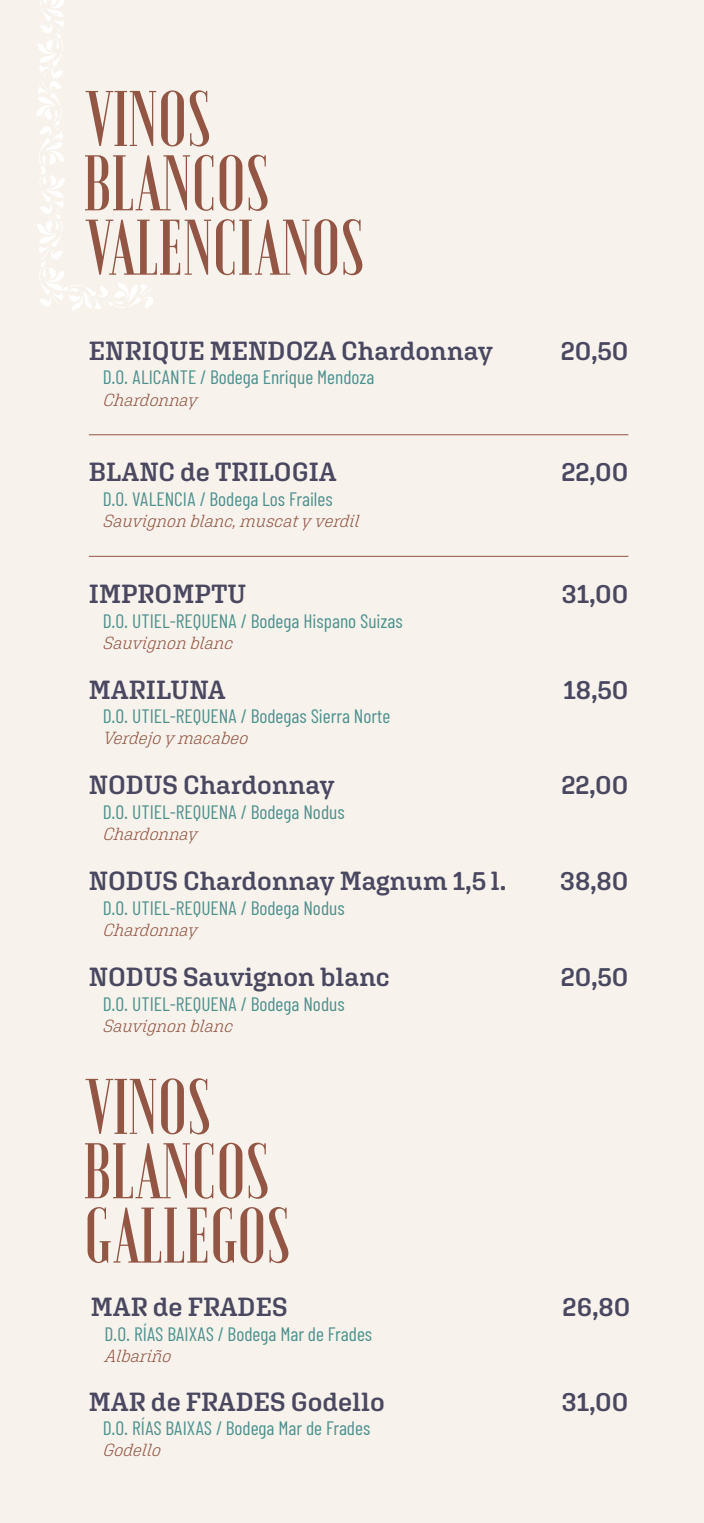
<style>
.page{position:relative;width:704px;height:1523px;background:#fff}
.page>*{position:absolute;margin:0;border:0;box-sizing:border-box;transform-origin:0 0}
.t1{font:600 condensed 78.75px/64.3px "Emberly";color:#935544}
.t2{font:600 26.25px "Aglet Slab";color:#494860}
.t3{font:19.38px "Barlow Condensed";color:#4e908e}
.t4{font:italic 300 17.5px "Aglet Slab";letter-spacing:-.005em;color:#935544}
</style>
<div class="page">
<div style="left:0;top:0;width:703px;height:1522px;background:#f7f3ec"></div>
<hr style="left:89px;top:434px;width:539px;height:1px;background:#935544">
<hr style="left:89px;top:556px;width:539px;height:1px;background:#935544">
<svg style="left:36px;top:0;width:117px;height:310px"></svg>
<h1 class="t1" style="left:84px;top:88px;width:283px">VINOS<br>BLANCOS<br>VALENCIANOS</h1>
<h2 class="t2" style="left:89px;top:334px;width:405px">ENRIQUE MENDOZA Chardonnay</h2>
<h2 class="t2" style="left:560px;top:334px;width:69px">20,50</h2>
<p class="t3" style="left:103px;top:365px;width:273px">D.O. ALICANTE / Bodega Enrique Mendoza</p>
<p class="t4" style="left:103px;top:389px;width:98px">Chardonnay</p>
<h2 class="t2" style="left:89px;top:456px;width:249px">BLANC de TRILOGIA</h2>
<h2 class="t2" style="left:561px;top:456px;width:68px">22,00</h2>
<p class="t3" style="left:103px;top:487px;width:231px">D.O. VALENCIA / Bodega Los Frailes</p>
<p class="t4" style="left:103px;top:511px;width:260px">Sauvignon blanc, muscat y verdil</p>
<h2 class="t2" style="left:89px;top:577px;width:159px">IMPROMPTU</h2>
<h2 class="t2" style="left:561px;top:577px;width:68px">31,00</h2>
<p class="t3" style="left:103px;top:608px;width:301px">D.O. UTIEL-REQUENA / Bodega Hispano Suizas</p>
<p class="t4" style="left:103px;top:632px;width:134px">Sauvignon blanc</p>
<h2 class="t2" style="left:89px;top:673px;width:138px">MARILUNA</h2>
<h2 class="t2" style="left:563px;top:673px;width:66px">18,50</h2>
<p class="t3" style="left:103px;top:704px;width:289px">D.O. UTIEL-REQUENA / Bodegas Sierra Norte</p>
<p class="t4" style="left:103px;top:728px;width:149px">Verdejo y macabeo</p>
<h2 class="t2" style="left:89px;top:769px;width:247px">NODUS Chardonnay</h2>
<h2 class="t2" style="left:561px;top:769px;width:68px">22,00</h2>
<p class="t3" style="left:103px;top:800px;width:243px">D.O. UTIEL-REQUENA / Bodega Nodus</p>
<p class="t4" style="left:103px;top:824px;width:98px">Chardonnay</p>
<h2 class="t2" style="left:89px;top:865px;width:419px">NODUS Chardonnay Magnum 1,5 l.</h2>
<h2 class="t2" style="left:559px;top:865px;width:70px">38,80</h2>
<p class="t3" style="left:103px;top:896px;width:243px">D.O. UTIEL-REQUENA / Bodega Nodus</p>
<p class="t4" style="left:103px;top:920px;width:98px">Chardonnay</p>
<h2 class="t2" style="left:89px;top:960px;width:302px">NODUS Sauvignon blanc</h2>
<h2 class="t2" style="left:560px;top:960px;width:69px">20,50</h2>
<p class="t3" style="left:103px;top:991px;width:243px">D.O. UTIEL-REQUENA / Bodega Nodus</p>
<p class="t4" style="left:103px;top:1015px;width:134px">Sauvignon blanc</p>
<h1 class="t1" style="left:84px;top:1075px;width:209px">VINOS<br>BLANCOS<br>GALLEGOS</h1>
<h2 class="t2" style="left:91px;top:1290px;width:198px">MAR de FRADES</h2>
<h2 class="t2" style="left:562px;top:1290px;width:69px">26,80</h2>
<p class="t3" style="left:104px;top:1321px;width:269px">D.O. RÍAS BAIXAS / Bodega Mar de Frades</p>
<p class="t4" style="left:104px;top:1345px;width:70px">Albariño</p>
<h2 class="t2" style="left:89px;top:1385px;width:297px">MAR de FRADES Godello</h2>
<h2 class="t2" style="left:561px;top:1385px;width:68px">31,00</h2>
<p class="t3" style="left:103px;top:1416px;width:269px">D.O. RÍAS BAIXAS / Bodega Mar de Frades</p>
<p class="t4" style="left:103px;top:1440px;width:62px">Godello</p>
</div>
